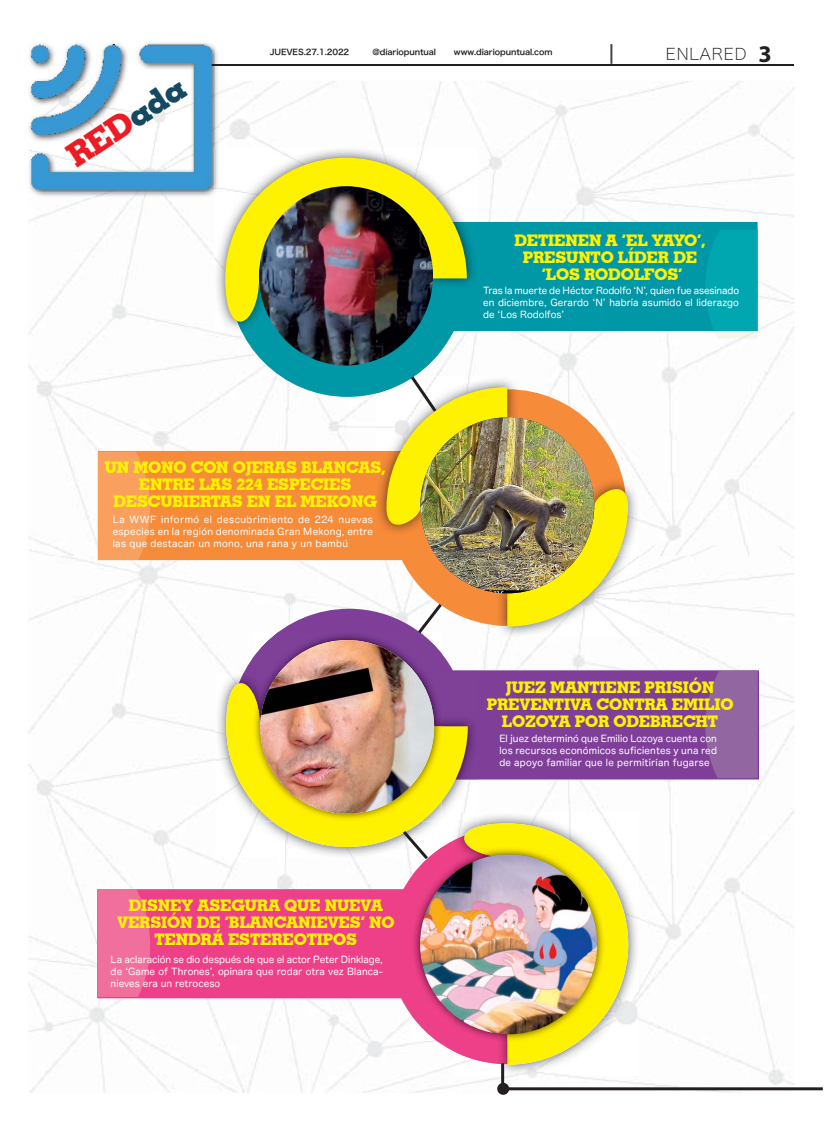
<style>
.page{position:relative;width:837px;height:1134px;background:#fff}
.page>*{position:absolute;margin:0;border:0;box-sizing:border-box;transform-origin:0 0}
.t1{font:700 33px "Geometric Slab 703 BT Xtra";color:#ed1c24}
.t2{font:700 16px/17px "Geometric Slab 703 BT Xtra";letter-spacing:-.01em;color:#fff200;text-align:center}
.t3{font:16px "Hiragino Sans W1 90 msp RKSJ H";letter-spacing:.05em;color:#231f20}
.t4{font:9.5px/12px "Hira Maru Pro W4 90 msp RKSJ H";letter-spacing:.015em;color:#fff;text-align:justify}
.t5{font:8px "Hiragino Sans W6 90 msp RKSJ H";letter-spacing:-.01em;color:#231f20}
.s1{color:#154962}
.s2{font-family:"Myriad Pro";font-weight:700;font-size:24px}
</style>
<div class="page">
<img style="left:28px;top:556px;width:766px;height:537px">
<img style="left:28px;top:81px;width:766px;height:465px">
<img style="left:29px;top:546px;width:762px;height:10px">
<hr style="left:207px;top:64px;width:587px;height:1px;background:#231f20">
<hr style="left:207px;top:65px;width:587px;height:1px;background:#231f20">
<svg style="left:610px;top:44px;width:2px;height:20px"></svg>
<img style="left:28px;top:192px;width:186px;height:5px">
<img style="left:215px;top:49px;width:4px;height:98px">
<img style="left:28px;top:42px;width:187px;height:150px">
<svg style="left:207px;top:64px;width:12px;height:2px"></svg>
<svg style="left:114px;top:44px;width:1px;height:20px"></svg>
<svg style="left:229px;top:160px;width:528px;height:237px"></svg>
<img style="left:214px;top:147px;width:263px;height:185px">
<img style="left:214px;top:147px;width:1px;height:45px">
<svg style="left:225px;top:158px;width:241px;height:187px;fill:#fff203"></svg>
<img style="left:259px;top:186px;width:174px;height:179px;border-radius:50%">
<svg style="left:98px;top:389px;width:288px;height:237px"></svg>
<img style="left:628px;top:556px;width:10px;height:53px">
<img style="left:628px;top:479px;width:10px;height:67px">
<img style="left:628px;top:546px;width:10px;height:10px">
<img style="left:375px;top:376px;width:11px;height:13px">
<img style="left:375px;top:389px;width:11px;height:146px">
<svg style="left:230px;top:609px;width:528px;height:236px"></svg>
<img style="left:215px;top:673px;width:263px;height:154px">
<img style="left:467px;top:673px;width:11px;height:106px">
<svg style="left:226px;top:660px;width:241px;height:167px"></svg>
<img style="left:252px;top:632px;width:189px;height:60px">
<img style="left:252px;top:692px;width:189px;height:129px">
<img style="left:260px;top:640px;width:174px;height:174px;border-radius:85px">
<svg style="left:97px;top:827px;width:343px;height:237px"></svg>
<img style="left:453px;top:813px;width:185px;height:262px">
<img style="left:453px;top:813px;width:25px;height:10px">
<svg style="left:440px;top:823px;width:188px;height:242px"></svg>
<img style="left:412px;top:847px;width:57px;height:195px">
<img style="left:469px;top:847px;width:135px;height:195px">
<img style="left:420px;top:855px;width:177px;height:179px">
<img style="left:714px;top:331px;width:43px;height:7px">
<svg style="left:705px;top:230px;width:52px;height:101px;background:#00a4af"></svg>
<img style="left:98px;top:560px;width:40px;height:1px">
<svg style="left:98px;top:452px;width:52px;height:108px;background:#f89e5b"></svg>
<img style="left:98px;top:888px;width:38px;height:1px">
<svg style="left:98px;top:889px;width:52px;height:108px;background:#f06b9a"></svg>
<img style="left:719px;top:669px;width:38px;height:1px">
<svg style="left:705px;top:670px;width:52px;height:108px;background:#9062a0"></svg>
<img style="left:386px;top:373px;width:242px;height:264px">
<svg style="left:399px;top:828px;width:32px;height:34px"></svg>
<hr style="left:501px;top:1063px;width:3px;height:24px;background:#231f20">
<hr style="left:503px;top:1087px;width:319px;height:3px;background:#231f20">
<div style="left:497px;top:1083px;width:12px;height:12px;background:#231f20;border-radius:50%"></div>
<h1 class="t1" style="left:59px;top:142px;width:136px;rotate:-34deg">RED<span class="s1">ada</span></h1>
<p class="t5" style="left:270px;top:49px;width:81px">JUEVES.27.1.2022</p>
<p class="t5" style="left:372px;top:49px;width:65px">@diariopuntual</p>
<p class="t5" style="left:454px;top:49px;width:100px">www.diariopuntual.com</p>
<h2 class="t3" style="left:665px;top:48px;width:107px">ENLARED <span class="s2">3</span></h2>
<h2 class="t2" style="left:514px;top:232px;width:193px">DETIENEN A ‘EL YAYO’,<br>PRESUNTO LÍDER DE ‘LOS RODOLFOS’</h2>
<p class="t4" style="left:483px;top:286px;width:257px">Tras la muerte de Héctor Rodolfo ʻNʼ, quien fue asesinado en diciembre, Gerardo ʻNʼ habría asumido el liderazgo de ʻLos Rodolfosʼ</p>
<h2 class="t2" style="left:105px;top:459px;width:282px">UN MONO CON OJERAS BLANCAS,<br>ENTRE LAS 224 ESPECIES<br>DESCUBIERTAS EN EL MEKONG</h2>
<p class="t4" style="left:113px;top:514px;width:262px">La WWF informó el descubrimiento de 224 nuevas especies en la región denominada Gran Mekong, entre las que destacan un mono, una rana y un bambú</p>
<h2 class="t2" style="left:117px;top:896px;width:279px">DISNEY ASEGURA QUE NUEVA<br>VERSIÓN DE ‘BLANCANIEVES’ NO<br>TENDRÁ ESTEREOTIPOS</h2>
<p class="t4" style="left:111px;top:954px;width:274px">La aclaración se dio después de que el actor Peter Dinklage, de ʻGame of Thronesʼ, opinara que rodar otra vez Blanca&shy;nieves era un retroceso</p>
<h2 class="t2" style="left:486px;top:679px;width:248px">JUEZ MANTIENE PRISIÓN<br>PREVENTIVA CONTRA EMILIO<br>LOZOYA POR ODEBRECHT</h2>
<p class="t4" style="left:499px;top:733px;width:219px">El juez determinó que Emilio Lozoya cuenta con los recursos económicos suficientes y una red de apoyo familiar que le permitirían fugarse</p>
</div>
